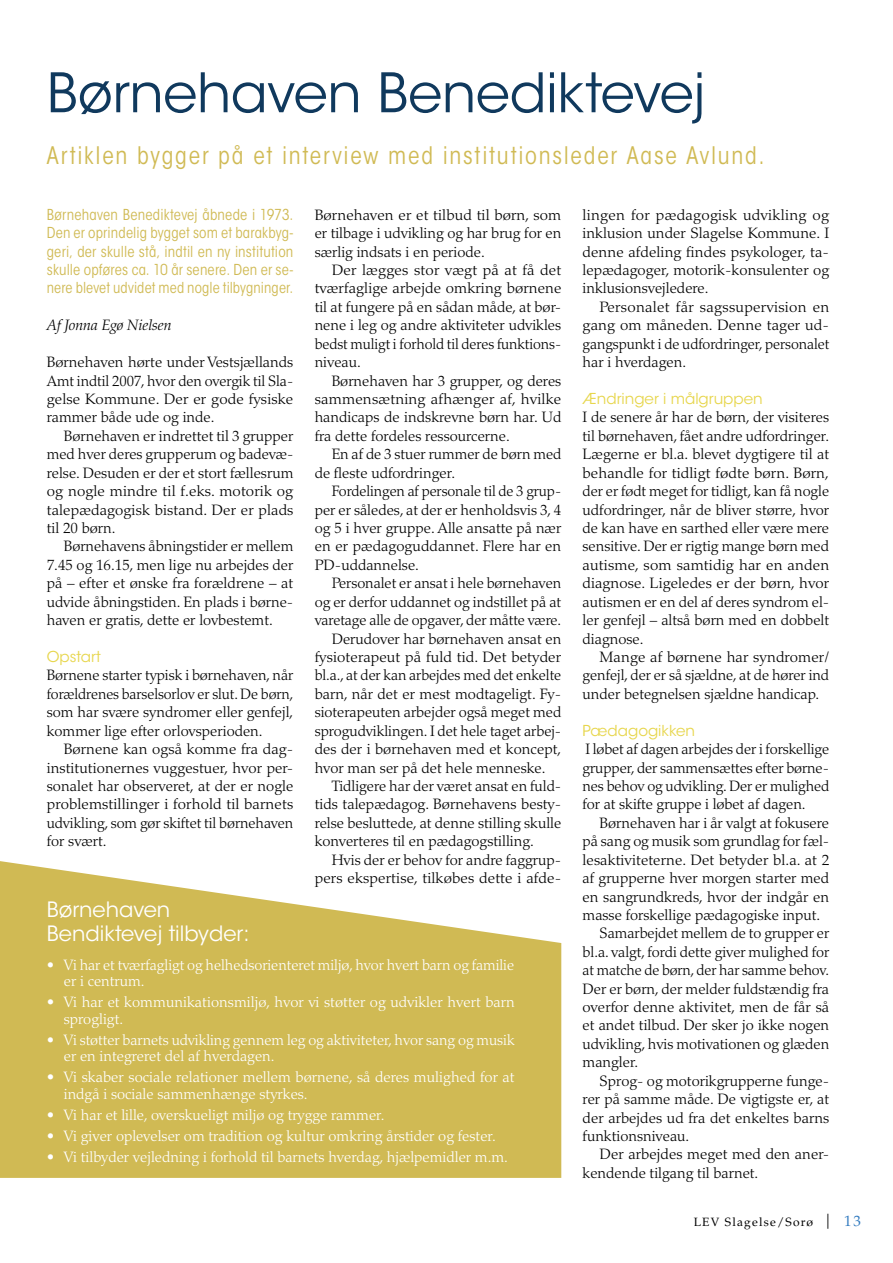
<style>
.page{position:relative;width:893px;height:1263px;background:#fff}
.page>*{position:absolute;margin:0;border:0;box-sizing:border-box;transform-origin:0 0}
.t1{font:54px "ITC Avant Garde Std";letter-spacing:-.01em;color:#10395d}
.t2{font:condensed 24px "ITC Avant Garde Std";letter-spacing:.075em;color:#d0ba54}
.t3{font:21px/24px "ITC Avant Garde Std";color:#fff}
.t4{font:300 15px/18.5px "Palatino LT Std";color:#000;text-align:justify}
.t5{font:300 15px/16.5px "Palatino LT Std";color:#fff}
.t6{font:condensed 15px/18.5px "ITC Avant Garde Std";letter-spacing:.01em;color:#d0ba54;text-align:justify}
.t7{font:15px "ITC Avant Garde Std";color:#e7d64d}
.t8{font:italic 300 15px "Palatino LT Std";color:#000}
.t9{font:12px "Palatino LT Std";letter-spacing:.1em;color:#000}
.s1{font-size:15px}
.s2{font-size:15px;color:#307abf}
</style>
<div class="page">
<svg style="left:0;top:861px;width:561px;height:317px;background:#d5c269"></svg>
<h1 class="t1" style="left:47px;top:60px;width:661px">Børnehaven Benediktevej</h1>
<h2 class="t2" style="left:47px;top:141px;width:719px">Artiklen bygger på et interview med institutionsleder Aase Avlund.</h2>
<p class="t6" style="left:47px;top:205px;width:248px">Børnehaven Benediktevej åbnede i 1973.<br>Den er oprindelig bygget som et barakbyg&shy;geri, der skulle stå, indtil en ny institution skulle opføres ca. 10 år senere. Den er se&shy;nere blevet udvidet med nogle tilbygninger.</p>
<p class="t8" style="left:47px;top:317px;width:126px">Af Jonna Egø Nielsen</p>
<p class="t4" style="left:47px;top:353px;width:248px">Børnehaven hørte under Vestsjællands Amt indtil 2007, hvor den overgik til Sla&shy;gelse Kommune. Der er gode fysiske rammer både ude og inde.</p>
<p class="t4" style="left:47px;top:427px;width:248px;text-indent:17px">Børnehaven er indrettet til 3 grupper med hver deres grupperum og badevæ&shy;relse. Desuden er der et stort fællesrum og nogle mindre til f.eks. motorik og talepædagogisk bistand. Der er plads til 20 børn.</p>
<p class="t4" style="left:47px;top:537px;width:248px;text-indent:17px">Børnehavens åbningstider er mellem 7.45 og 16.15, men lige nu arbejdes der på – efter et ønske fra forældrene – at udvide åbningstiden. En plads i børne&shy;haven er gratis, dette er lovbestemt.</p>
<p class="t7" style="left:47px;top:647px;width:56px">Opstart</p>
<p class="t4" style="left:47px;top:666px;width:248px">Børnene starter typisk i børnehaven, når forældrenes barselsorlov er slut. De børn, som har svære syndromer eller genfejl, kommer lige efter orlovsperioden.</p>
<p class="t4" style="left:47px;top:740px;width:248px;text-indent:17px">Børnene kan også komme fra dag&shy;institutionernes vuggestuer, hvor per&shy;sonalet har observeret, at der er nogle problemstillinger i forhold til barnets udvikling, som gør skiftet til børnehaven for svært.</p>
<p class="t4" style="left:315px;top:206px;width:248px">Børnehaven er et tilbud til børn, som er tilbage i udvikling og har brug for en særlig indsats i en periode.</p>
<p class="t4" style="left:315px;top:261px;width:248px;text-indent:17px">Der lægges stor vægt på at få det tværfaglige arbejde omkring børnene til at fungere på en sådan måde, at bør&shy;nene i leg og andre aktiviteter udvikles bedst muligt i forhold til deres funktions&shy;niveau.</p>
<p class="t4" style="left:315px;top:371px;width:248px;text-indent:17px">Børnehaven har 3 grupper, og deres sammensætning afhænger af, hvilke handicaps de indskrevne børn har. Ud fra dette fordeles ressourcerne.</p>
<p class="t4" style="left:315px;top:445px;width:248px;text-indent:17px">En af de 3 stuer rummer de børn med de fleste udfordringer.</p>
<p class="t4" style="left:315px;top:482px;width:248px;text-indent:17px">Fordelingen af personale til de 3 grup&shy;per er således, at der er henholdsvis 3, 4 og 5 i hver gruppe. Alle ansatte på nær en er pædagoguddannet. Flere har en PD-uddannelse.</p>
<p class="t4" style="left:332px;top:574px;width:231px">Personalet er ansat i hele børnehaven</p>
<p class="t4" style="left:315px;top:593px;width:248px">og er derfor uddannet og indstillet på at</p>
<p class="t4" style="left:315px;top:611px;width:248px">varetage alle de opgaver, der måtte være.</p>
<p class="t4" style="left:332px;top:629px;width:231px">Derudover har børnehaven ansat en</p>
<p class="t4" style="left:315px;top:648px;width:248px">fysioterapeut på fuld tid. Det betyder</p>
<p class="t4" style="left:315px;top:666px;width:248px">bl.a., at der kan arbejdes med det enkelte</p>
<p class="t4" style="left:315px;top:685px;width:248px">barn, når det er mest modtageligt. Fy-</p>
<p class="t4" style="left:315px;top:703px;width:248px">sioterapeuten arbejder også meget med</p>
<p class="t4" style="left:315px;top:722px;width:248px">sprogudviklingen. I det hele taget arbej-</p>
<p class="t4" style="left:315px;top:740px;width:248px">des der i børnehaven med et koncept,</p>
<p class="t4" style="left:315px;top:758px;width:232px">hvor man ser på det hele menneske.</p>
<p class="t4" style="left:332px;top:777px;width:231px">Tidligere har der været ansat en fuld-</p>
<p class="t4" style="left:315px;top:795px;width:248px">tids talepædagog. Børnehavens besty-</p>
<p class="t4" style="left:315px;top:814px;width:248px">relse besluttede, at denne stilling skulle</p>
<p class="t4" style="left:315px;top:832px;width:221px">konverteres til en pædagogstilling.</p>
<p class="t4" style="left:332px;top:850px;width:231px">Hvis der er behov for andre faggrup-</p>
<p class="t4" style="left:315px;top:869px;width:248px">pers ekspertise, tilkøbes dette i afde-</p>
<h3 class="t3" style="left:47px;top:898px;width:204px">Børnehaven<br>Bendiktevej tilbyder:</h3>
<p class="t5" style="left:64px;top:956px;width:452px;text-indent:-17px">• Vi har et tværfagligt og helhedsorienteret miljø, hvor hvert barn og familie er i centrum.</p>
<p class="t5" style="left:64px;top:994px;width:452px;text-indent:-17px">• Vi har et kommunikationsmiljø, hvor vi støtter og udvikler hvert barn sprogligt.</p>
<p class="t5" style="left:64px;top:1031px;width:452px;text-indent:-17px">• Vi støtter barnets udvikling gennem leg og aktiviteter, hvor sang og musik er en integreret del af hverdagen.</p>
<p class="t5" style="left:64px;top:1069px;width:452px;text-indent:-17px">• Vi skaber sociale relationer mellem børnene, så deres mulighed for at indgå i sociale sammenhænge styrkes.</p>
<p class="t5" style="left:47px;top:1106px;width:339px">• Vi har et lille, overskueligt miljø og trygge rammer.</p>
<p class="t5" style="left:47px;top:1127px;width:451px">• Vi giver oplevelser om tradition og kultur omkring årstider og fester.</p>
<p class="t5" style="left:47px;top:1148px;width:463px">• Vi tilbyder vejledning i forhold til barnets hverdag, hjælpemidler m.m.</p>
<p class="t4" style="left:583px;top:206px;width:248px">lingen for pædagogisk udvikling og inklusion under Slagelse Kommune. I denne afdeling findes psykologer, ta&shy;lepædagoger, motorik-konsulenter og inklusionsvejledere.</p>
<p class="t4" style="left:583px;top:298px;width:248px;text-indent:17px">Personalet får sagssupervision en gang om måneden. Denne tager ud&shy;gangspunkt i de udfordringer, personalet har i hverdagen.</p>
<p class="t7" style="left:583px;top:389px;width:182px">Ændringer i målgruppen</p>
<p class="t4" style="left:583px;top:408px;width:248px">I de senere år har de børn, der visiteres til børnehaven, fået andre udfordringer.<br>Lægerne er bl.a. blevet dygtigere til at behandle for tidligt fødte børn. Børn, der er født meget for tidligt, kan få nogle udfordringer, når de bliver større, hvor de kan have en sarthed eller være mere sensitive. Der er rigtig mange børn med autisme, som samtidig har en anden diagnose. Ligeledes er der børn, hvor autismen er en del af deres syndrom el&shy;ler genfejl – altså børn med en dobbelt diagnose.</p>
<p class="t4" style="left:583px;top:648px;width:248px;text-indent:17px">Mange af børnene har syndromer/ genfejl, der er så sjældne, at de hører ind under betegnelsen sjældne handicap.</p>
<p class="t7" style="left:583px;top:721px;width:114px">Pædagogikken</p>
<p class="t4" style="left:583px;top:740px;width:248px">I løbet af dagen arbejdes der i forskellige grupper, der sammensættes efter børne&shy;nes behov og udvikling. Der er mulighed for at skifte gruppe i løbet af dagen.</p>
<p class="t4" style="left:600px;top:814px;width:231px">Børnehaven har i år valgt at fokusere</p>
<p class="t4" style="left:583px;top:832px;width:248px">på sang og musik som grundlag for fæl-</p>
<p class="t4" style="left:583px;top:850px;width:248px">lesaktiviteterne. Det betyder bl.a. at 2</p>
<p class="t4" style="left:583px;top:869px;width:248px">af grupperne hver morgen starter med</p>
<p class="t4" style="left:583px;top:887px;width:248px">en sangrundkreds, hvor der indgår en</p>
<p class="t4" style="left:583px;top:906px;width:239px">masse forskellige pædagogiske input.</p>
<p class="t4" style="left:600px;top:924px;width:231px">Samarbejdet mellem de to grupper er</p>
<p class="t4" style="left:583px;top:943px;width:248px">bl.a. valgt, fordi dette giver mulighed for</p>
<p class="t4" style="left:583px;top:961px;width:248px">at matche de børn, der har samme behov.</p>
<p class="t4" style="left:583px;top:979px;width:248px">Der er børn, der melder fuldstændig fra</p>
<p class="t4" style="left:583px;top:998px;width:248px">overfor denne aktivitet, men de får så</p>
<p class="t4" style="left:583px;top:1016px;width:248px">et andet tilbud. Der sker jo ikke nogen</p>
<p class="t4" style="left:583px;top:1035px;width:248px">udvikling, hvis motivationen og glæden</p>
<p class="t4" style="left:583px;top:1053px;width:57px">mangler.</p>
<p class="t4" style="left:600px;top:1072px;width:231px">Sprog- og motorikgrupperne funge-</p>
<p class="t4" style="left:583px;top:1090px;width:248px">rer på samme måde. De vigtigste er, at</p>
<p class="t4" style="left:583px;top:1108px;width:248px">der arbejdes ud fra det enkeltes barns</p>
<p class="t4" style="left:583px;top:1127px;width:108px">funktionsniveau.</p>
<p class="t4" style="left:600px;top:1145px;width:231px">Der arbejdes meget med den aner-</p>
<p class="t4" style="left:583px;top:1164px;width:177px">kendende tilgang til barnet.</p>
<p class="t9" style="left:694px;top:1214px;width:169px">LEV Slagelse/Sorø <span class="s1">|</span> <span class="s2">13</span></p>
</div>
